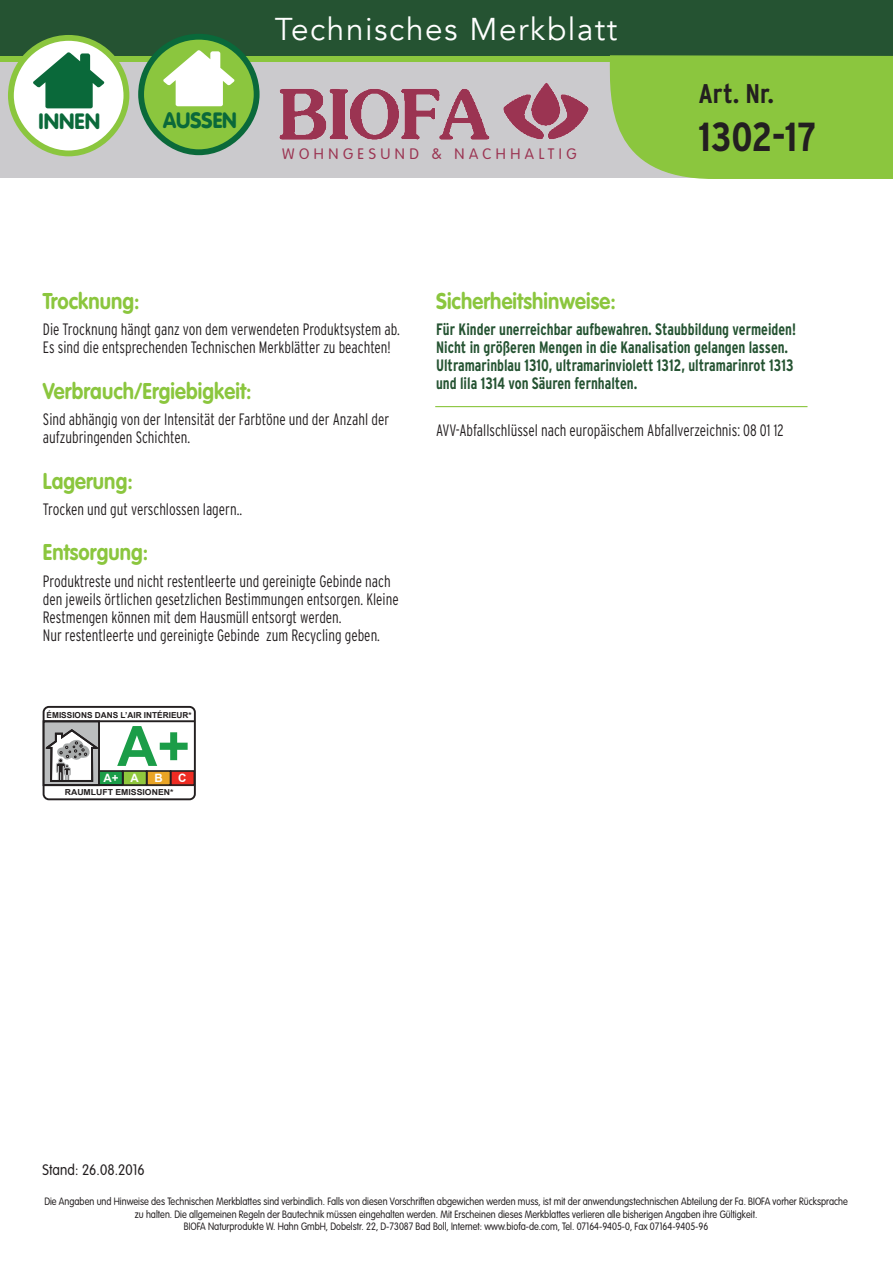
<style>
.page{position:relative;width:893px;height:1263px;background:#fff}
.page>*{position:absolute;margin:0;border:0;box-sizing:border-box;transform-origin:0 0}
.t1{font:700 55.65px "Arial";color:#1b9d48}
.t2{font:700 condensed 40.5px "Interstate";letter-spacing:-.005em;color:#231f20}
.t3{font:31.5px "Avenir";letter-spacing:.05em;color:#fff}
.t4{font:700 condensed 27px "Interstate";color:#231f20}
.t5{font:700 22.5px "VAG Rounded Std";letter-spacing:.005em;color:#8bc63e;scale:.9 1}
.t6{font:900 21.9px "VAG Rounded";color:#0a693a;scale:.95 1}
.t7{font:900 21.9px "VAG Rounded";color:#0a693a}
.t8{font:300 condensed 16.5px/18px "Interstate";color:#231f20;scale:.9 1}
.t9{font:700 condensed 16.5px/18px "Interstate";color:#255332;scale:.9 1}
.t10{font:300 15px "VAG Rounded Std";letter-spacing:.3em;color:#9b3452}
.t11{font:300 15px "VAG Rounded Std";letter-spacing:.005em;color:#231f20;scale:.9 1}
.t12{font:700 11.55px "Arial";color:#fff}
.t13{font:300 10.5px/12.6px "VAG Rounded Std";color:#231f20;text-align:center;scale:.87 1}
.t14{font:700 8.25px "Arial";color:#231f20}
.t15{font:700 8.25px "Arial";color:#231f20;scale:1.05 1}
</style>
<div class="page">
<hr style="left:435px;top:406px;width:372px;height:1px;background:#8bc63e">
<div style="left:43px;top:706px;width:153px;height:94px;border:2px solid #231f20;border-radius:5px"></div>
<div style="left:44px;top:721px;width:55px;height:64px;background:#bbbdbe"></div>
<div style="left:43px;top:720px;width:57px;height:66px;border:2px solid #231f20"></div>
<div style="left:99px;top:771px;width:24px;height:14px;background:#1b9d48"></div>
<div style="left:98px;top:770px;width:25px;height:16px;border:2px solid #231f20"></div>
<hr style="left:44px;top:720px;width:150px;height:2px;background:#231f20">
<hr style="left:44px;top:784px;width:150px;height:2px;background:#231f20">
<div style="left:123px;top:771px;width:24px;height:14px;background:#90c73d"></div>
<div style="left:122px;top:770px;width:25px;height:16px;border:2px solid #231f20"></div>
<div style="left:147px;top:771px;width:23px;height:14px;background:#e9a425"></div>
<div style="left:146px;top:770px;width:25px;height:16px;border:2px solid #231f20"></div>
<div style="left:171px;top:771px;width:23px;height:14px;background:#ee2c23"></div>
<div style="left:170px;top:770px;width:25px;height:16px;border:2px solid #231f20"></div>
<svg style="left:44px;top:728px;width:55px;height:55px"></svg>
<div style="left:0;top:1px;width:893px;height:177px;background:#cbcacd"></div>
<svg style="left:0;top:55px;width:609px;height:7px;background:#7ab43c"></svg>
<div style="left:0;top:0;width:893px;height:55px;background:#255332"></div>
<div style="left:609px;top:55px;width:284px;height:124px;background:#8bc63e"></div>
<img style="left:279px;top:82px;width:310px;height:58px">
<div style="left:11px;top:38px;width:115px;height:115px;background:#fff;border-radius:50%"></div>
<div style="left:8px;top:35px;width:121px;height:121px;border:6px solid #8bc63e;border-radius:50%"></div>
<svg style="left:33px;top:52px;width:72px;height:56px"></svg>
<div style="left:141px;top:37px;width:116px;height:115px;background:#8bc63e;border-radius:50%"></div>
<div style="left:138px;top:34px;width:122px;height:121px;border:6px solid #0a693a;border-radius:50%"></div>
<svg style="left:163px;top:50px;width:72px;height:56px"></svg>
<h3 class="t7" style="left:39px;top:109px;width:63px">INNEN</h3>
<h3 class="t6" style="left:163px;top:107px;width:79px">AUSSEN</h3>
<h3 class="t3" style="left:275px;top:10px;width:344px">Technisches Merkblatt</h3>
<p class="t10" style="left:282px;top:146px;width:296px">WOHNGESUND &amp; NACHHALTIG</p>
<h3 class="t4" style="left:698px;top:77px;width:77px">Art. Nr.</h3>
<h2 class="t2" style="left:698px;top:112px;width:119px">1302-17</h2>
<h3 class="t5" style="left:43px;top:288px;width:109px">Trocknung:</h3>
<p class="t8" style="left:43px;top:321px;width:398px">Die Trocknung hängt ganz von dem verwendeten Produktsystem ab.<br>Es sind die entsprechenden Technischen Merkblätter zu beachten!</p>
<h3 class="t5" style="left:43px;top:378px;width:233px">Verbrauch/Ergiebigkeit:</h3>
<p class="t8" style="left:43px;top:410px;width:386px">Sind abhängig von der Intensität der Farbtöne und der Anzahl der aufzubringenden Schichten.</p>
<h3 class="t5" style="left:43px;top:467px;width:101px">Lagerung:</h3>
<p class="t8" style="left:43px;top:500px;width:223px">Trocken und gut verschlossen lagern..</p>
<h3 class="t5" style="left:43px;top:539px;width:119px">Entsorgung:</h3>
<p class="t8" style="left:43px;top:572px;width:397px">Produktreste und nicht restentleerte und gereinigte Gebinde nach den jeweils örtlichen gesetzlichen Bestimmungen entsorgen. Kleine Restmengen können mit dem Hausmüll entsorgt werden.<br>Nur restentleerte und gereinigte Gebinde zum Recycling geben.</p>
<p class="t14" style="left:47px;top:710px;width:147px">ÉMISSIONS DANS L’AIR INTÉRIEUR*</p>
<h1 class="t1" style="left:117px;top:710px;width:74px">A+</h1>
<p class="t12" style="left:104px;top:771px;width:37px">A+ A</p>
<p class="t12" style="left:154px;top:771px;width:10px">B</p>
<p class="t12" style="left:178px;top:771px;width:10px">C</p>
<p class="t15" style="left:65px;top:787px;width:105px">RAUMLUFT EMISSIONEN*</p>
<h3 class="t5" style="left:436px;top:288px;width:201px">Sicherheitshinweise:</h3>
<p class="t9" style="left:436px;top:321px;width:401px">Für Kinder unerreichbar aufbewahren. Staubbildung vermeiden!<br>Nicht in größeren Mengen in die Kanalisation gelangen lassen.<br>Ultramarinblau 1310, ultramarinviolett 1312, ultramarinrot 1313 und lila 1314 von Säuren fernhalten.</p>
<p class="t8" style="left:436px;top:421px;width:387px">AVV-Abfallschlüssel nach europäischem Abfallverzeichnis: 08 01 12</p>
<p class="t11" style="left:43px;top:1161px;width:115px">Stand: 26.08.2016</p>
<p class="t13" style="left:44px;top:1195px;width:925px">Die Angaben und Hinweise des Technischen Merkblattes sind verbindlich. Falls von diesen Vorschriften abgewichen werden muss, ist mit der anwendungstechnischen Abteilung der Fa. BIOFA vorher Rücksprache zu halten. Die allgemeinen Regeln der Bautechnik müssen eingehalten werden. Mit Erscheinen dieses Merkblattes verlieren alle bisherigen Angaben ihre Gültigkeit.<br>BIOFA Naturprodukte W. Hahn GmbH, Dobelstr. 22, D-73087 Bad Boll, Internet: www.biofa-de.com, Tel. 07164-9405-0, Fax 07164-9405-96</p>
</div>
